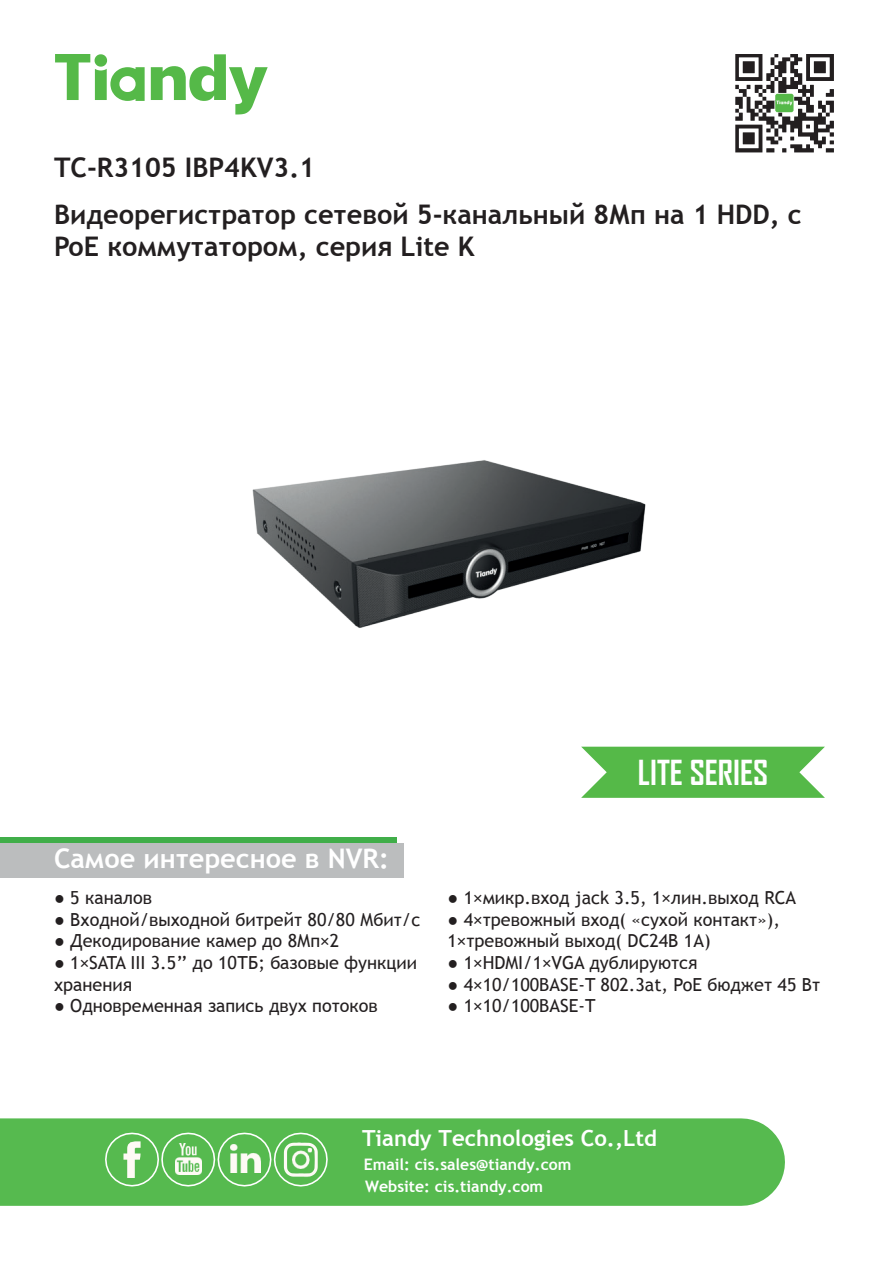
<style>
.page{position:relative;width:893px;height:1263px;background:#fff}
.page>*{position:absolute;margin:0;border:0;box-sizing:border-box;transform-origin:0 0}
.t1{font:700 33px "Agency FB";color:#fff}
.t2{font:700 27px/32.4px "Trebuchet MS";color:#231f20}
.t3{font:700 27px "Trebuchet MS";color:#fff}
.t4{font:700 22.2px "Trebuchet MS";color:#fff}
.t5{font:18px/21.6px "Trebuchet MS";color:#231f20}
.t6{font:700 15.9px "Trebuchet MS";color:#fff}
</style>
<div class="page">
<div style="left:0;top:837px;width:396px;height:35px;background:#40ae49"></div>
<div style="left:0;top:843px;width:404px;height:35px;background:#bbbdbe"></div>
<div style="left:0;top:1118px;width:785px;height:88px;background:#56ba4f"></div>
<svg style="left:104px;top:1132px;width:225px;height:55px;background:#7ac874"></svg>
<img style="left:292px;top:1148px;width:20px;height:20px">
<svg style="left:55px;top:54px;width:90px;height:47px"></svg>
<svg style="left:151px;top:54px;width:117px;height:60px"></svg>
<svg style="left:735px;top:54px;width:99px;height:98px"></svg>
<img style="left:252px;top:460px;width:529px;height:287px">
<svg style="left:581px;top:747px;width:244px;height:51px;background:#67c05b"></svg>
<h2 class="t2" style="left:54px;top:151px;width:263px">TC-R3105 IBP4KV3.1</h2>
<h2 class="t2" style="left:54px;top:198px;width:749px">Видеорегистратор сетевой 5-канальный 8Мп на 1 HDD, c<br>PoE коммутатором, серия Lite K</h2>
<h2 class="t3" style="left:54px;top:842px;width:337px">Самое интересное в NVR:</h2>
<p class="t5" style="left:54px;top:887px;width:100px">● 5 каналов</p>
<p class="t5" style="left:54px;top:909px;width:368px">● Входной/выходной битрейт 80/80 Мбит/c</p>
<p class="t5" style="left:54px;top:930px;width:287px">● Декодирование камер до 8Мп×2</p>
<p class="t5" style="left:54px;top:952px;width:365px">● 1×SATA III 3.5’’ до 10ТБ; базовые функции хранения</p>
<p class="t5" style="left:54px;top:995px;width:325px">● Одновременная запись двух потоков</p>
<h1 class="t1" style="left:638px;top:752px;width:132px">LITE SERIES</h1>
<p class="t5" style="left:448px;top:887px;width:350px">● 1×микр.вход jack 3.5, 1×лин.выход RCA</p>
<p class="t5" style="left:448px;top:909px;width:334px">● 4×тревожный вход( «сухой контакт»),<br>1×тревожный выход( DC24В 1A)</p>
<p class="t5" style="left:448px;top:952px;width:252px">● 1×HDMI/1×VGA дублируются</p>
<p class="t5" style="left:448px;top:974px;width:374px">● 4×10/100BASE-T 802.3at, PoE бюджет 45 Вт</p>
<p class="t5" style="left:448px;top:995px;width:149px">● 1×10/100BASE-T</p>
<p class="t4" style="left:362px;top:1124px;width:297px">Tiandy Technologies Co.,Ltd</p>
<p class="t6" style="left:365px;top:1177px;width:180px">Website: cis.tiandy.com</p>
<p class="t6" style="left:364px;top:1154px;width:209px">Email: cis.sales@tiandy.com</p>
</div>
